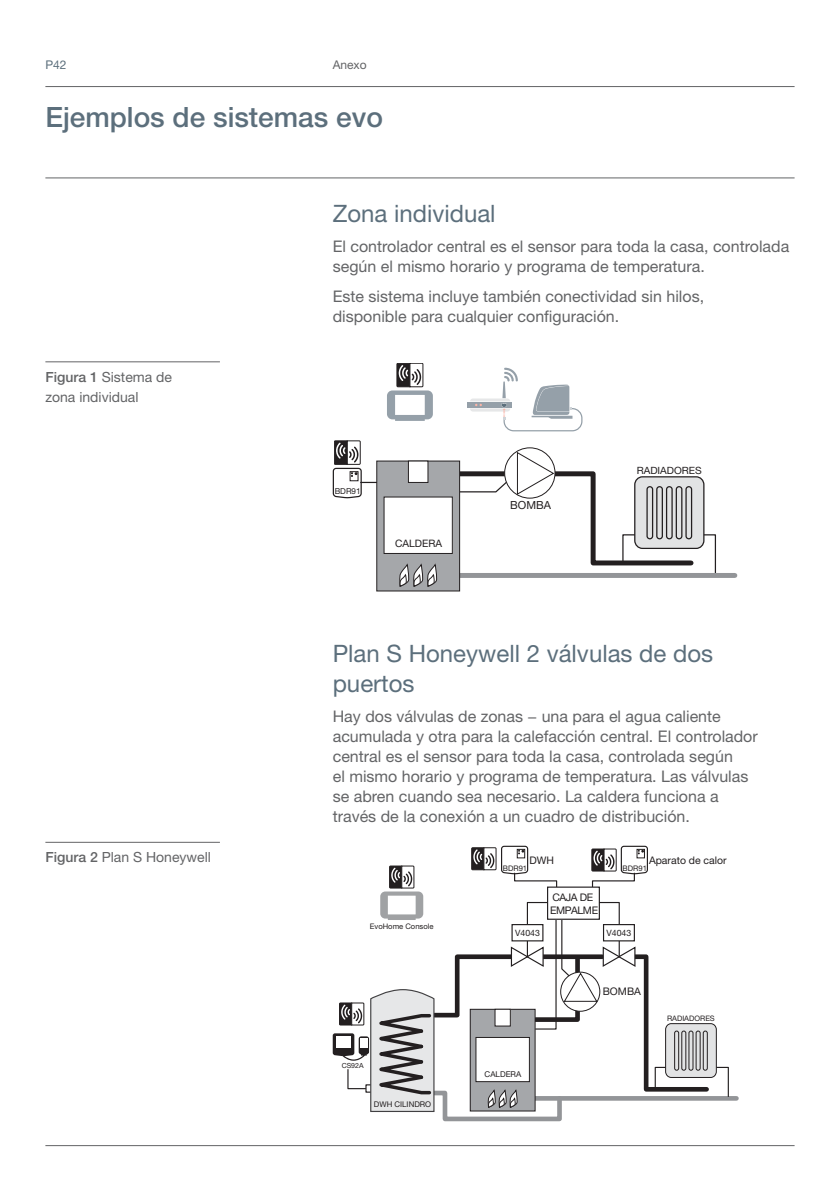
<style>
.page{position:relative;width:840px;height:1191px;background:#fff}
.page>*{position:absolute;margin:0;border:0;box-sizing:border-box;transform-origin:0 0}
.t1{font:500 28px "Helvetica Neue";color:#5c6f7c}
.t2{font:24px/30px "Helvetica Neue";color:#5c6f7c}
.t3{font:16px/20px "Helvetica Neue";color:#636466}
.t4{font:14px/20px "Helvetica Neue";color:#636466}
.t5{font:12px "Helvetica Neue";color:#636466}
.t6{font:12px "Helvetica Neue";color:#5c6f7c}
.t7{font:11.2px "Helvetica Neue";color:#231f20}
.t8{font:10.4px "Helvetica Neue";color:#231f20}
.t9{font:10.4px/12.6px "Helvetica Neue";letter-spacing:-.04em;color:#231f20}
.t10{font:10.2px "Helvetica Neue";color:#231f20}
.t11{font:10px "Helvetica Neue";color:#231f20}
.t12{font:8.8px "Helvetica Neue";color:#231f20}
.t13{font:8.2px "Helvetica Neue";color:#231f20}
.t14{font:8px "Helvetica Neue";color:#231f20}
.t15{font:7.8px "Helvetica Neue";color:#231f20}
.t16{font:7.6px "Helvetica Neue";color:#231f20}
.t17{font:7px "Helvetica Neue";color:#231f20}
.s1{font-weight:500}
</style>
<div class="page">
<hr style="left:533px;top:1096px;width:203px;height:4px;background:#939598">
<svg style="left:332px;top:845px;width:397px;height:277px"></svg>
<div style="left:401px;top:573px;width:333px;height:5px;background:#939598"></div>
<div style="left:376px;top:461px;width:83px;height:130px;background:#a5a7aa"></div>
<div style="left:376px;top:460px;width:84px;height:131px;border:1px solid #231f20"></div>
<div style="left:384px;top:497px;width:68px;height:56px;background:#fff"></div>
<svg style="left:399px;top:451px;width:317px;height:136px"></svg>
<svg style="left:634px;top:477px;width:69px;height:71px;background:#cfcfd0"></svg>
<div style="left:633px;top:476px;width:71px;height:73px;border:1px solid #231f20;border-radius:8px"></div>
<div style="left:646px;top:487px;width:6px;height:52px;background:#e2e3e4;border-radius:3px"></div>
<div style="left:646px;top:486px;width:6px;height:53px;border:1px solid #231f20;border-radius:3px"></div>
<svg style="left:656px;top:487px;width:6px;height:52px"></svg>
<div style="left:655px;top:486px;width:7px;height:53px;border:1px solid #231f20;border-radius:3px"></div>
<svg style="left:666px;top:487px;width:5px;height:52px"></svg>
<div style="left:665px;top:486px;width:7px;height:53px;border:1px solid #231f20;border-radius:3px"></div>
<div style="left:676px;top:487px;width:5px;height:52px;background:#e2e3e4;border-radius:3px"></div>
<div style="left:675px;top:486px;width:7px;height:53px;border:1px solid #231f20;border-radius:3px"></div>
<div style="left:685px;top:487px;width:6px;height:52px;background:#e2e3e4;border-radius:3px"></div>
<div style="left:685px;top:486px;width:6px;height:53px;border:1px solid #231f20;border-radius:3px"></div>
<svg style="left:387px;top:363px;width:45px;height:58px"></svg>
<svg style="left:332px;top:440px;width:44px;height:58px"></svg>
<div style="left:467px;top:402px;width:45px;height:6px;background:#95a0a9"></div>
<svg style="left:470px;top:368px;width:112px;height:64px"></svg>
<hr style="left:45px;top:361px;width:175px;height:1px;background:#636466">
<hr style="left:45px;top:842px;width:175px;height:1px;background:#636466">
<hr style="left:45px;top:178px;width:749px;height:1px;background:#636466">
<hr style="left:45px;top:1145px;width:749px;height:1px;background:#636466">
<hr style="left:45px;top:86px;width:749px;height:1px;background:#636466">
<p class="t6" style="left:45px;top:58px;width:23px">P42</p>
<p class="t5" style="left:332px;top:58px;width:35px">Anexo</p>
<h1 class="t1" style="left:45px;top:101px;width:339px">Ejemplos de sistemas evo</h1>
<p class="t4" style="left:45px;top:367px;width:128px"><span class="s1">Figura 1</span> Sistema de zona individual</p>
<p class="t4" style="left:45px;top:847px;width:167px"><span class="s1">Figura 2</span> Plan S Honeywell</p>
<h2 class="t2" style="left:332px;top:198px;width:164px">Zona individual</h2>
<p class="t3" style="left:332px;top:236px;width:458px">El controlador central es el sensor para toda la casa, controlada según el mismo horario y programa de temperatura.</p>
<p class="t3" style="left:332px;top:286px;width:373px">Este sistema incluye también conectividad sin hilos, disponible para cualquier configuración.</p>
<p class="t13" style="left:334px;top:486px;width:27px">BDR91</p>
<p class="t10" style="left:395px;top:537px;width:48px">CALDERA</p>
<p class="t7" style="left:510px;top:499px;width:42px">BOMBA</p>
<p class="t11" style="left:636px;top:464px;width:67px">RADIADORES</p>
<h2 class="t2" style="left:332px;top:638px;width:382px">Plan S Honeywell 2 válvulas de dos puertos</h2>
<p class="t3" style="left:332px;top:706px;width:426px">Hay dos válvulas de zonas − una para el agua caliente acumulada y otra para la calefacción central. El controlador central es el sensor para toda la casa, controlada según<br>el mismo horario y programa de temperatura. Las válvulas se abren cuando sea necesario. La caldera funciona a través de la conexión a un cuadro de distribución.</p>
<p class="t8" style="left:529px;top:854px;width:26px">DWH</p>
<p class="t8" style="left:648px;top:854px;width:79px">Aparato de calor</p>
<p class="t16" style="left:502px;top:863px;width:26px">BDR91</p>
<p class="t16" style="left:622px;top:863px;width:26px">BDR91</p>
<p class="t16" style="left:369px;top:921px;width:65px">EvoHome Console</p>
<p class="t17" style="left:341px;top:1061px;width:23px">CS92A</p>
<p class="t15" style="left:374px;top:1100px;width:59px">DWH CILINDRO</p>
<p class="t9" style="left:549px;top:891px;width:49px">CAJA DE<br>EMPALME</p>
<p class="t12" style="left:515px;top:928px;width:26px">V4043</p>
<p class="t12" style="left:606px;top:928px;width:26px">V4043</p>
<p class="t14" style="left:484px;top:1069px;width:38px">CALDERA</p>
<p class="t8" style="left:602px;top:985px;width:40px">BOMBA</p>
<p class="t16" style="left:666px;top:1014px;width:49px">RADIADORES</p>
</div>
